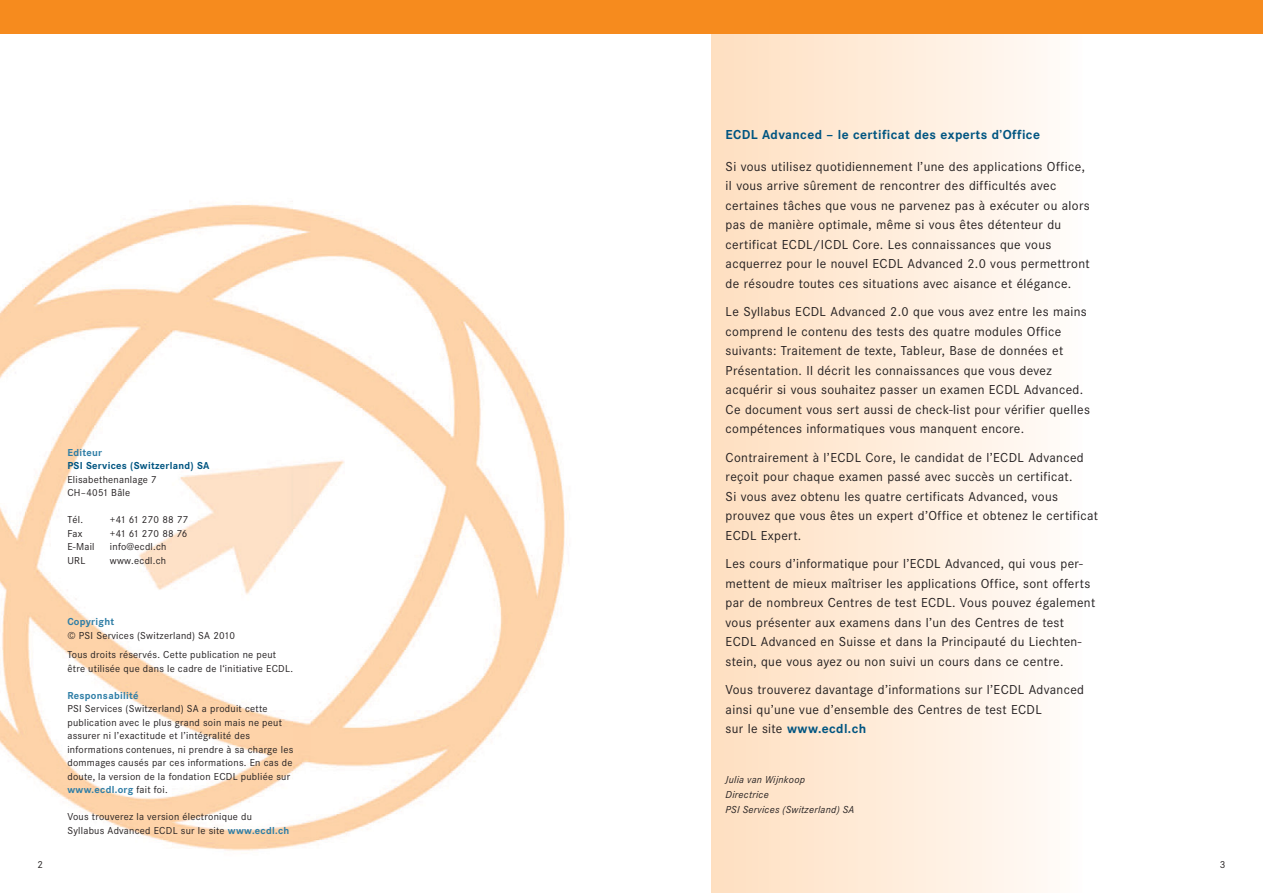
<style>
.page{position:relative;width:1263px;height:893px;background:#fff}
.page>*{position:absolute;margin:0;border:0;box-sizing:border-box;transform-origin:0 0}
.t1{font:13.5px/19.5px "Corporate S";letter-spacing:.025em;color:#231f20}
.t2{font:700 13.5px "Corporate S";letter-spacing:.03em;color:#005581}
.t3{font:10.5px/13.5px "Corporate S";letter-spacing:.025em;color:#231f20}
.t4{font:italic 10.5px/15px "Corporate S";letter-spacing:.025em;color:#231f20}
.t5{font:700 10.5px "Corporate S";letter-spacing:.03em;color:#2f7ea6}
.t6{font:700 10.5px "Corporate S";letter-spacing:.025em;color:#005581}
.t7{font:10.5px "Corporate S";letter-spacing:-.025em;color:#231f20}
.s1{font-weight:700;color:#2f7ea6}
.s2{font-weight:700;color:#005581}
</style>
<div class="page">
<img style="left:0;top:201px;width:570px;height:650px">
<div style="left:711px;top:23px;width:373px;height:870px;background:linear-gradient(to right,#fedfbf,#fffcfa)"></div>
<div style="left:0;top:0;width:1263px;height:34px;background:#f68b1e"></div>
<p class="t5" style="left:67px;top:446px;width:36px">Editeur</p>
<p class="t6" style="left:67px;top:460px;width:144px">PSI Services (Switzerland) SA</p>
<p class="t3" style="left:67px;top:473px;width:91px">Elisabethenanlage 7<br>CH–4051 Bâle</p>
<p class="t3" style="left:67px;top:513px;width:17px">Tél.</p>
<p class="t3" style="left:110px;top:513px;width:80px">+41 61 270 88 77</p>
<p class="t3" style="left:67px;top:527px;width:17px">Fax</p>
<p class="t7" style="left:110px;top:527px;width:79px">+41 61 270 88 76</p>
<p class="t3" style="left:67px;top:540px;width:29px">E-Mail</p>
<p class="t3" style="left:110px;top:540px;width:58px">info@ecdl.ch</p>
<p class="t3" style="left:67px;top:554px;width:19px">URL</p>
<p class="t3" style="left:110px;top:554px;width:58px">www.ecdl.ch</p>
<p class="t5" style="left:67px;top:616px;width:48px">Copyright</p>
<p class="t3" style="left:67px;top:626px;width:210px;line-height:19.5px">© PSI Services (Switzerland) SA 2010<br>Tous droits réservés. Cette publication ne peut</p>
<p class="t3" style="left:67px;top:662px;width:227px">être utilisée que dans le cadre de l‘initiative ECDL.</p>
<p class="t5" style="left:67px;top:689px;width:73px">Responsabilité</p>
<p class="t3" style="left:67px;top:702px;width:227px">PSI Services (Switzerland) SA a produit cette publication avec le plus grand soin mais ne peut assurer ni l’exactitude et l’intégralité des informations contenues, ni prendre à sa charge les dommages causés par ces informations. En cas de doute, la version de la fondation ECDL publiée sur <span class="s1">www.ecdl.org</span> fait foi.</p>
<p class="t3" style="left:67px;top:810px;width:224px">Vous trouverez la version électronique du<br>Syllabus Advanced ECDL sur le site <span class="s1">www.ecdl.ch</span></p>
<p class="t2" style="left:726px;top:127px;width:316px">ECDL Advanced – le certificat des experts d’Office</p>
<p class="t1" style="left:726px;top:157px;width:366px">Si vous utilisez quotidiennement l’une des applications Office, il vous arrive sûrement de rencontrer des difficultés avec certaines tâches que vous ne parvenez pas à exécuter ou alors pas de manière optimale, même si vous êtes détenteur du certificat ECDL/ICDL Core. Les connaissances que vous acquerrez pour le nouvel ECDL Advanced 2.0 vous permettront de résoudre toutes ces situations avec aisance et élégance.</p>
<p class="t1" style="left:726px;top:302px;width:366px">Le Syllabus ECDL Advanced 2.0 que vous avez entre les mains comprend le contenu des tests des quatre modules Office suivants: Traitement de texte, Tableur, Base de données et Présentation. Il décrit les connaissances que vous devez acquérir si vous souhaitez passer un examen ECDL Advanced.<br>Ce document vous sert aussi de check-list pour vérifier quelles compétences informatiques vous manquent encore.</p>
<p class="t1" style="left:726px;top:447px;width:374px">Contrairement à l’ECDL Core, le candidat de l’ECDL Advanced reçoit pour chaque examen passé avec succès un certificat.<br>Si vous avez obtenu les quatre certificats Advanced, vous prouvez que vous êtes un expert d’Office et obtenez le certificat ECDL Expert.</p>
<p class="t1" style="left:726px;top:554px;width:371px">Les cours d’informatique pour l’ECDL Advanced, qui vous per&shy;mettent de mieux maîtriser les applications Office, sont offerts par de nombreux Centres de test ECDL. Vous pouvez également vous présenter aux examens dans l’un des Centres de test ECDL Advanced en Suisse et dans la Principauté du Liechten&shy;stein, que vous ayez ou non suivi un cours dans ce centre.</p>
<p class="t1" style="left:726px;top:680px;width:360px">Vous trouverez davantage d’informations sur l’ECDL Advanced ainsi qu’une vue d’ensemble des Centres de test ECDL<br>sur le site <span class="s2">www.ecdl.ch</span></p>
<p class="t4" style="left:726px;top:772px;width:130px">Julia van Wijnkoop<br>Directrice<br>PSI Services (Switzerland) SA</p>
<p class="t3" style="left:38px;top:858px;width:7px">2</p>
<p class="t3" style="left:1220px;top:858px;width:7px">3</p>
</div>
